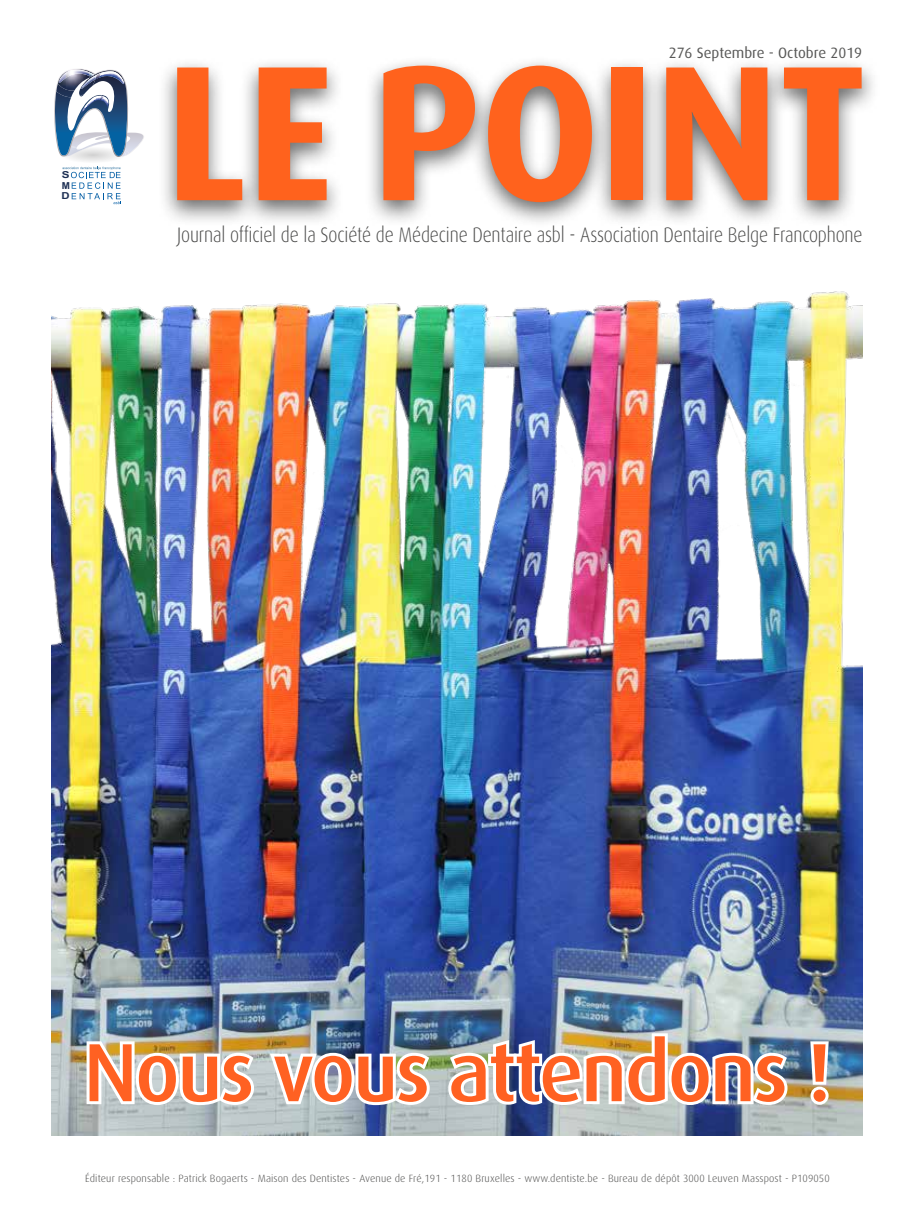
<style>
.page{position:relative;width:915px;height:1212px;background:#fff}
.page>*{position:absolute;margin:0;border:0;box-sizing:border-box;transform-origin:0 0}
.t1{font:700 192.9px "Dax";letter-spacing:-.01em;color:#ff621d}
.t2{font:500 82.65px "Dax";letter-spacing:-.03em;color:#ff6122}
.t3{font:300 21px "Dax";letter-spacing:-.01em;color:#4a4a49;scale:.85 1}
.t4{font:15px "Dax";color:#575756}
.t5{font:300 10.5px "Dax";letter-spacing:.01em;color:#4a4a49}
.t6{font:700 9.6px/10.6px "Arial";color:#1d2f53;text-align:justify;scale:1.22 1}
</style>
<div class="page">
<svg style="left:54px;top:69px;width:90px;height:135px"></svg>
<div style="left:158px;top:56px;width:721px;height:172px;background:#000;opacity:.6"></div>
<img style="left:51px;top:291px;width:810px;height:845px">
<svg style="left:83px;top:1036px;width:174px;height:73px"></svg>
<svg style="left:266px;top:1049px;width:166px;height:59px"></svg>
<img style="left:445px;top:1030px;width:345px;height:78px">
<svg style="left:806px;top:1038px;width:25px;height:70px"></svg>
<p class="t6" style="left:62px;top:170px;width:8px">S M D</p>
<h3 class="t4" style="left:668px;top:45px;width:195px">276 Septembre - Octobre 2019</h3>
<h1 class="t1" style="left:164px;top:25px;width:704px">LE POINT</h1>
<h3 class="t3" style="left:177px;top:224px;width:807px">Journal officiel de la Société de Médecine Dentaire asbl - Association Dentaire Belge Francophone</h3>
<h2 class="t2" style="left:84px;top:1026px;width:749px">Nous vous attendons !</h2>
<p class="t5" style="left:85px;top:1172px;width:745px">Éditeur responsable : Patrick Bogaerts - Maison des Dentistes - Avenue de Fré,191 - 1180 Bruxelles - www.dentiste.be - Bureau de dépôt 3000 Leuven Masspost - P109050</p>
</div>
